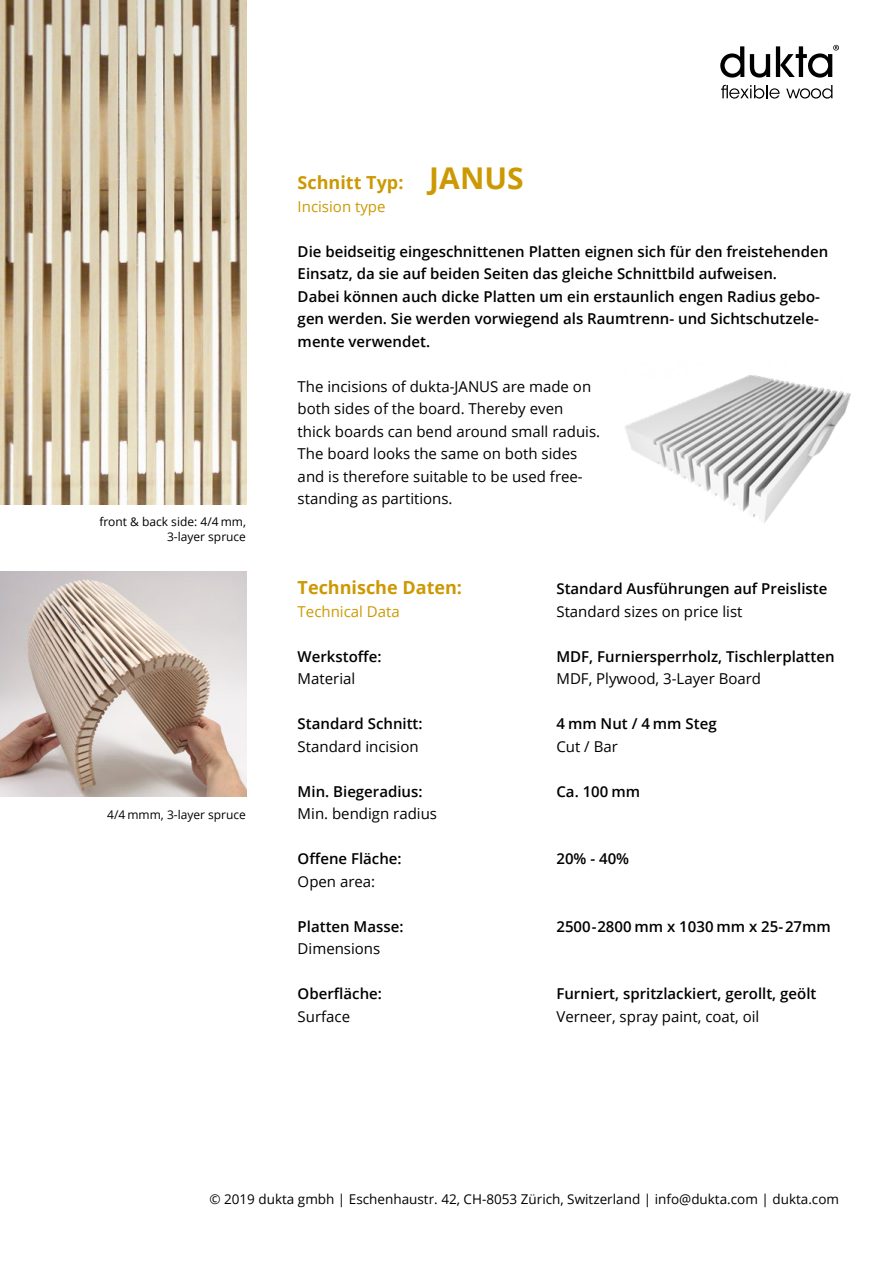
<style>
.page{position:relative;width:893px;height:1263px;background:#fff}
.page>*{position:absolute;margin:0;border:0;box-sizing:border-box;transform-origin:0 0}
.t1{font:700 30px "Open Sans";letter-spacing:.005em;color:#cc9903}
.t2{font:700 18px "Open Sans";color:#cc9903}
.t3{font:600 15px/22.5px "Open Sans";color:#000}
.t4{font:15px/22.5px "Open Sans";color:#000}
.t5{font:15px "Open Sans";color:#cc9903}
.t6{font:13.5px "Open Sans";color:#000}
.t7{font:12px/14.4px "Open Sans";color:#000;text-align:right}
</style>
<div class="page">
<svg style="left:720px;top:46px;width:24px;height:32px"></svg>
<svg style="left:750px;top:54px;width:20px;height:24px"></svg>
<svg style="left:721px;top:85px;width:59px;height:14px"></svg>
<svg style="left:786px;top:85px;width:46px;height:14px"></svg>
<svg style="left:776px;top:45px;width:63px;height:33px"></svg>
<img style="left:0;top:0;width:246px;height:504px">
<img style="left:0;top:572px;width:246px;height:224px">
<img style="left:624px;top:375px;width:227px;height:148px">
<p class="t2" style="left:298px;top:170px;width:107px">Schnitt Typ:</p>
<p class="t5" style="left:298px;top:196px;width:89px">Incision type</p>
<h1 class="t1" style="left:429px;top:157px;width:96px">JANUS</h1>
<p class="t7" style="left:99px;top:514px;width:148px">front &amp; back side: 4/4 mm,<br>3-layer spruce</p>
<p class="t7" style="left:107px;top:807px;width:140px">4/4 mmm, 3-layer spruce</p>
<p class="t3" style="left:298px;top:239px;width:532px">Die beidseitig eingeschnittenen Platten eignen sich für den freistehenden Einsatz, da sie auf beiden Seiten das gleiche Schnittbild aufweisen.<br>Dabei können auch dicke Platten um ein erstaunlich engen Radius gebo&shy;gen werden. Sie werden vorwiegend als Raumtrenn- und Sichtschutzele&shy;mente verwendet.</p>
<p class="t4" style="left:298px;top:374px;width:304px">The incisions of dukta-JANUS are made on both sides of the board. Thereby even thick boards can bend around small raduis.<br>The board looks the same on both sides and is therefore suitable to be used free&shy;standing as partitions.</p>
<p class="t2" style="left:298px;top:575px;width:166px">Technische Daten:</p>
<p class="t5" style="left:298px;top:601px;width:104px">Technical Data</p>
<p class="t3" style="left:298px;top:644px;width:85px">Werkstoffe:</p>
<p class="t4" style="left:298px;top:667px;width:59px">Material</p>
<p class="t3" style="left:298px;top:712px;width:126px">Standard Schnitt:</p>
<p class="t4" style="left:298px;top:734px;width:122px">Standard incision</p>
<p class="t3" style="left:298px;top:779px;width:126px">Min. Biegeradius:</p>
<p class="t4" style="left:298px;top:802px;width:141px">Min. bendign radius</p>
<p class="t3" style="left:298px;top:847px;width:105px">Offene Fläche:</p>
<p class="t4" style="left:298px;top:869px;width:79px">Open area:</p>
<p class="t3" style="left:298px;top:914px;width:107px">Platten Masse:</p>
<p class="t4" style="left:298px;top:937px;width:84px">Dimensions</p>
<p class="t3" style="left:298px;top:982px;width:86px">Oberfläche:</p>
<p class="t4" style="left:298px;top:1004px;width:54px">Surface</p>
<p class="t3" style="left:556px;top:577px;width:272px">Standard Ausführungen auf Preisliste</p>
<p class="t4" style="left:556px;top:599px;width:188px">Standard sizes on price list</p>
<p class="t3" style="left:556px;top:644px;width:280px">MDF, Furniersperrholz, Tischlerplatten</p>
<p class="t4" style="left:556px;top:667px;width:206px">MDF, Plywood, 3-Layer Board</p>
<p class="t3" style="left:556px;top:712px;width:162px">4 mm Nut / 4 mm Steg</p>
<p class="t4" style="left:556px;top:734px;width:63px">Cut / Bar</p>
<p class="t3" style="left:556px;top:779px;width:85px">Ca. 100 mm</p>
<p class="t3" style="left:556px;top:847px;width:74px">20% - 40%</p>
<p class="t3" style="left:556px;top:914px;width:276px">2500-2800 mm x 1030 mm x 25-27mm</p>
<p class="t3" style="left:556px;top:982px;width:261px">Furniert, spritzlackiert, gerollt, geölt</p>
<p class="t4" style="left:556px;top:1004px;width:204px">Verneer, spray paint, coat, oil</p>
<p class="t6" style="left:209px;top:1189px;width:631px">© 2019 dukta gmbh | Eschenhaustr. 42, CH-8053 Zürich, Switzerland | info@dukta.com | dukta.com</p>
</div>
